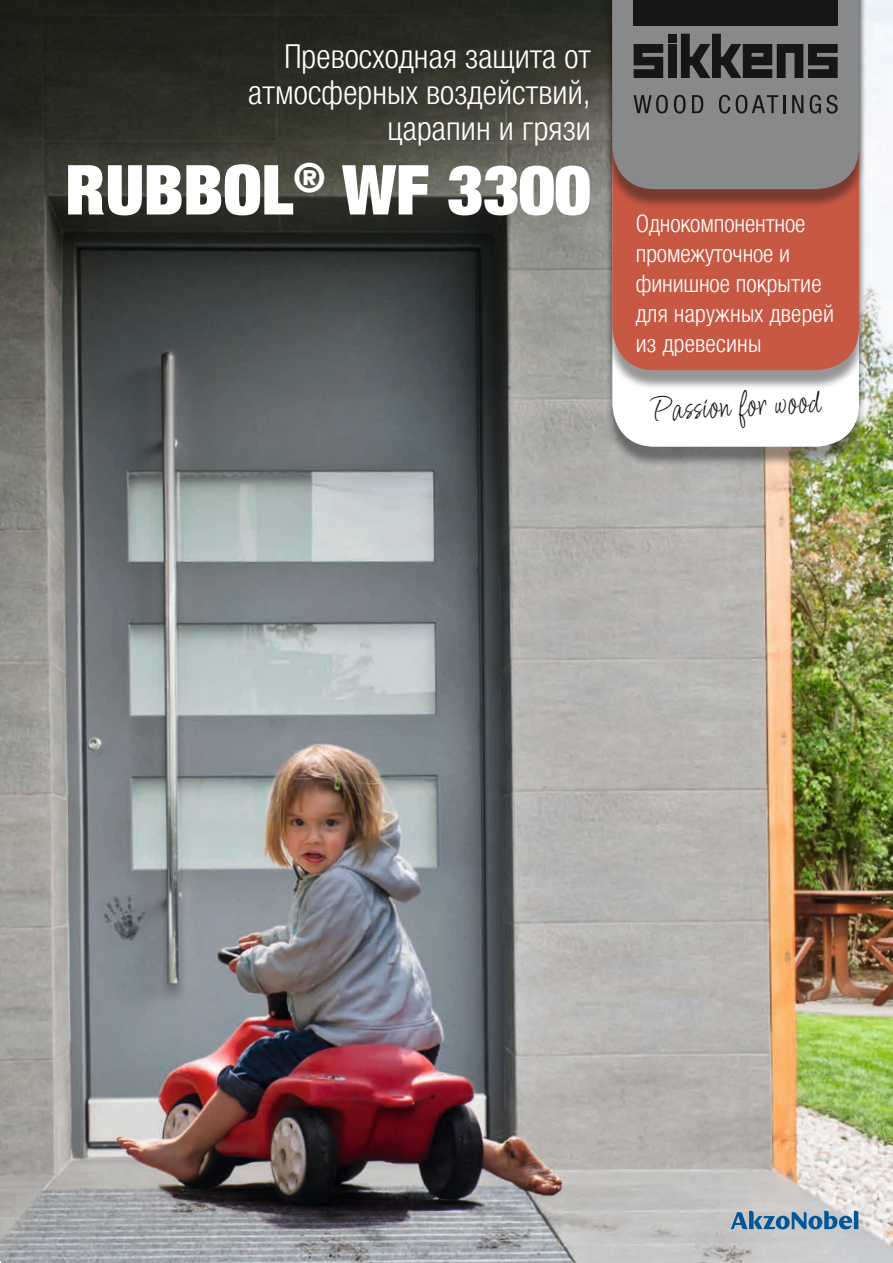
<style>
.page{position:relative;width:893px;height:1263px;background:#fff}
.page>*{position:absolute;margin:0;border:0;box-sizing:border-box;transform-origin:0 0}
.t1{font:900 condensed 69px "Helvetica Neue LTW1 G";color:#fff}
.t2{font:36px "Licorice ROB";color:#151616}
.t3{font:300 condensed 33px/36px "Helvetica Neue LTW1 G";letter-spacing:.005em;color:#fff;text-align:right}
.t4{font:300 condensed 24px/30px "Helvetica Neue LTW1 G";letter-spacing:-.005em;color:#fff}
</style>
<div class="page">
<img style="left:0;top:0;width:893px;height:1263px">
<div style="left:605px;top:0;width:261px;height:466px;background:#151616;opacity:.45"></div>
<svg style="left:612px;top:390px;width:247px;height:57px"></svg>
<div style="left:605px;top:0;width:261px;height:390px;background:#151616;opacity:.45"></div>
<div style="left:612px;top:209px;width:247px;height:161px;background:#c75843"></div>
<div style="left:605px;top:0;width:261px;height:209px;background:#151616;opacity:.45"></div>
<div style="left:612px;top:0;width:247px;height:189px;background:#88898a"></div>
<svg style="left:634px;top:44px;width:29px;height:34px"></svg>
<div style="left:668px;top:34px;width:8px;height:9px;background:#151616"></div>
<div style="left:668px;top:44px;width:8px;height:34px;background:#151616"></div>
<div style="left:634px;top:0;width:204px;height:25px;background:#151616"></div>
<svg style="left:681px;top:34px;width:157px;height:44px;background:#474848"></svg>
<svg style="left:634px;top:95px;width:34px;height:19px"></svg>
<svg style="left:674px;top:95px;width:12px;height:19px"></svg>
<svg style="left:692px;top:95px;width:11px;height:18px"></svg>
<svg style="left:719px;top:95px;width:11px;height:19px"></svg>
<svg style="left:736px;top:95px;width:42px;height:19px"></svg>
<hr style="left:783px;top:95px;width:3px;height:18px;background:#151616">
<svg style="left:792px;top:95px;width:11px;height:18px"></svg>
<svg style="left:810px;top:95px;width:28px;height:19px"></svg>
<svg style="left:731px;top:1211px;width:127px;height:18px;background:#6a93b2"></svg>
<h3 class="t3" style="left:248px;top:39px;width:344px">Превосходная защита от атмосферных воздействий, царапин и грязи</h3>
<h1 class="t1" style="left:65px;top:144px;width:527px">RUBBOL<sup>®</sup> WF 3300</h1>
<p class="t4" style="left:636px;top:209px;width:200px">Однокомпонентное промежуточное и финишное покрытие для наружных дверей из древесины</p>
<h2 class="t2" style="left:651px;top:388px;width:169px;rotate:-3deg">Passion for wood</h2>
</div>
